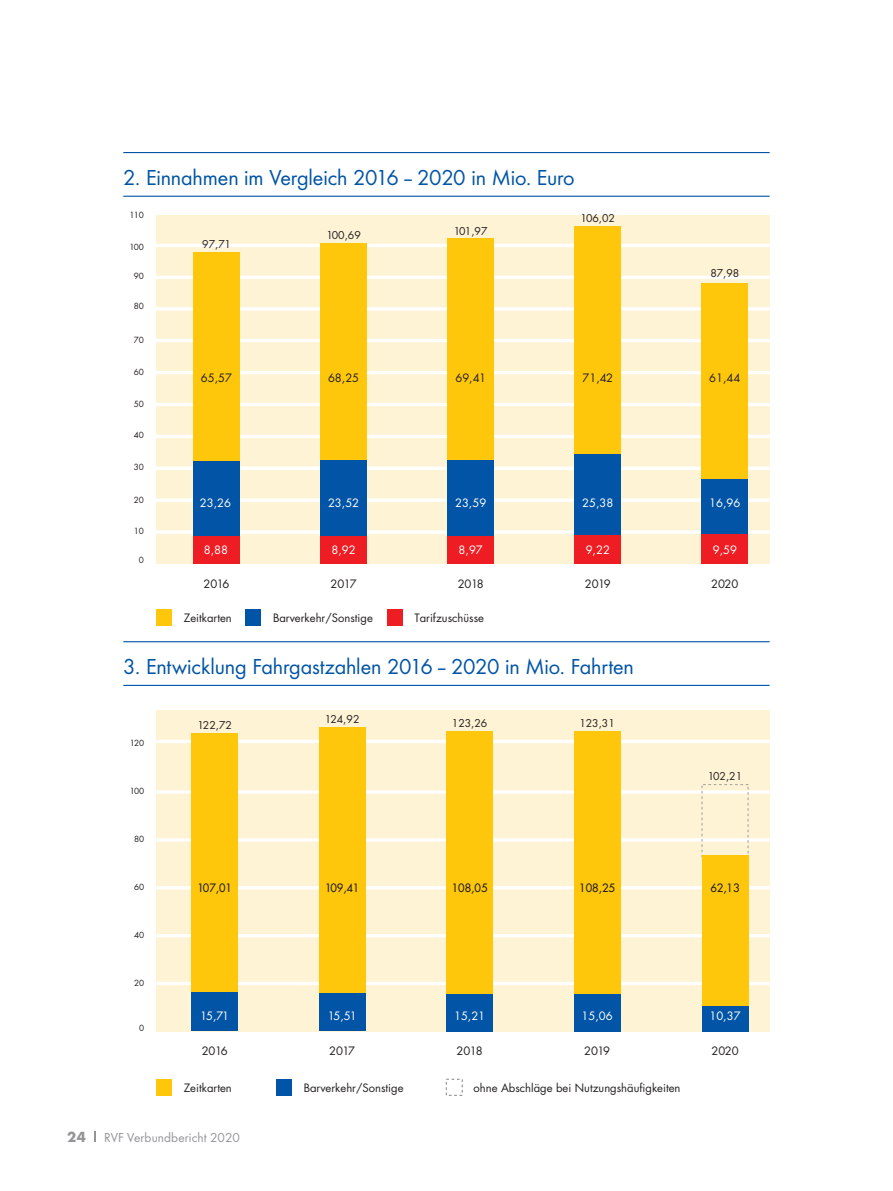
<style>
.page{position:relative;width:893px;height:1191px;background:#fff}
.page>*{position:absolute;margin:0;border:0;box-sizing:border-box;transform-origin:0 0}
.t1{font:22.5px "Futura Boo";letter-spacing:-.005em;color:#0154a6}
.t2{font:13.5px "Futura Boo";letter-spacing:.01em;color:#939598}
.t3{font:700 13.5px "Futura";color:#939598}
.t4{font:11.25px "Futura";color:#231f20}
.t5{font:11.25px "Futura";color:#fff}
.t6{font:11.25px "Futura";color:#231f20}
.t7{font:10.5px "Futura";color:#231f20}
.t8{font:8.25px "Futura";color:#231f20}
</style>
<div class="page">
<svg style="left:94px;top:1131px;width:2px;height:11px"></svg>
<hr style="left:123px;top:152px;width:647px;height:1px;background:#0154a6">
<hr style="left:123px;top:196px;width:647px;height:1px;background:#0154a6">
<hr style="left:123px;top:641px;width:647px;height:1px;background:#0154a6">
<hr style="left:123px;top:685px;width:647px;height:1px;background:#0154a6">
<div style="left:156px;top:710px;width:614px;height:321px;background:#fef3d5"></div>
<hr style="left:156px;top:934px;width:614px;height:3px;background:#fff">
<hr style="left:156px;top:838px;width:614px;height:3px;background:#fff">
<svg style="left:156px;top:981px;width:614px;height:4px;fill:#fff"></svg>
<hr style="left:156px;top:886px;width:614px;height:3px;background:#fff">
<hr style="left:156px;top:790px;width:614px;height:3px;background:#fff">
<hr style="left:156px;top:740px;width:614px;height:3px;background:#fff">
<div style="left:276px;top:1079px;width:16px;height:16px;background:#0154a6"></div>
<div style="left:446px;top:1078px;width:17px;height:17px;border:1px dashed #808285"></div>
<div style="left:156px;top:1079px;width:16px;height:16px;background:#fec70c"></div>
<div style="left:191px;top:732px;width:47px;height:260px;background:#fec70c"></div>
<div style="left:191px;top:992px;width:47px;height:39px;background:#0154a6"></div>
<div style="left:319px;top:727px;width:47px;height:266px;background:#fec70c"></div>
<div style="left:319px;top:993px;width:47px;height:38px;background:#0154a6"></div>
<div style="left:446px;top:731px;width:47px;height:263px;background:#fec70c"></div>
<div style="left:446px;top:994px;width:47px;height:37px;background:#0154a6"></div>
<div style="left:574px;top:731px;width:46px;height:263px;background:#fec70c"></div>
<div style="left:574px;top:994px;width:46px;height:37px;background:#0154a6"></div>
<svg style="left:702px;top:784px;width:47px;height:76px"></svg>
<div style="left:702px;top:855px;width:46px;height:151px;background:#fec70c"></div>
<div style="left:702px;top:1005px;width:46px;height:26px;background:#0154a6"></div>
<div style="left:156px;top:215px;width:613px;height:349px;background:#fef3d5"></div>
<hr style="left:156px;top:530px;width:614px;height:4px;background:#fefcf5">
<svg style="left:156px;top:498px;width:614px;height:4px;background:#fefcf7"></svg>
<svg style="left:156px;top:466px;width:614px;height:4px;fill:#fefefd"></svg>
<hr style="left:156px;top:435px;width:614px;height:3px;background:#fff">
<hr style="left:156px;top:403px;width:614px;height:3px;background:#fff">
<hr style="left:156px;top:371px;width:614px;height:3px;background:#fff">
<hr style="left:156px;top:339px;width:614px;height:3px;background:#fff">
<hr style="left:156px;top:307px;width:614px;height:3px;background:#fff">
<hr style="left:156px;top:276px;width:614px;height:3px;background:#fff">
<hr style="left:156px;top:244px;width:614px;height:3px;background:#fff">
<div style="left:245px;top:610px;width:16px;height:16px;background:#0154a6"></div>
<div style="left:156px;top:610px;width:16px;height:16px;background:#fec70c"></div>
<div style="left:387px;top:610px;width:16px;height:16px;background:#ee1d23"></div>
<div style="left:193px;top:252px;width:47px;height:209px;background:#fec70c"></div>
<div style="left:193px;top:535px;width:47px;height:29px;background:#ee1d23"></div>
<div style="left:193px;top:461px;width:47px;height:74px;background:#0154a6"></div>
<div style="left:320px;top:243px;width:47px;height:217px;background:#fec70c"></div>
<div style="left:320px;top:535px;width:47px;height:29px;background:#ee1d23"></div>
<div style="left:320px;top:460px;width:47px;height:75px;background:#0154a6"></div>
<div style="left:447px;top:239px;width:47px;height:221px;background:#fec70c"></div>
<div style="left:447px;top:535px;width:47px;height:29px;background:#ee1d23"></div>
<div style="left:447px;top:460px;width:47px;height:75px;background:#0154a6"></div>
<div style="left:574px;top:226px;width:47px;height:227px;background:#fec70c"></div>
<div style="left:574px;top:534px;width:47px;height:30px;background:#ee1d23"></div>
<div style="left:574px;top:453px;width:47px;height:81px;background:#0154a6"></div>
<div style="left:701px;top:283px;width:47px;height:196px;background:#fec70c"></div>
<div style="left:701px;top:533px;width:47px;height:31px;background:#ee1d23"></div>
<div style="left:701px;top:479px;width:47px;height:54px;background:#0154a6"></div>
<h1 class="t1" style="left:123px;top:164px;width:453px">2. Einnahmen im Vergleich 2016–2020 in Mio. Euro</h1>
<p class="t8" style="left:130px;top:209px;width:16px">110</p>
<p class="t8" style="left:130px;top:242px;width:16px">100</p>
<p class="t7" style="left:202px;top:237px;width:30px">97,71</p>
<p class="t7" style="left:326px;top:228px;width:36px">100,69</p>
<p class="t7" style="left:454px;top:224px;width:35px">101,97</p>
<p class="t7" style="left:581px;top:211px;width:36px">106,02</p>
<p class="t8" style="left:134px;top:270px;width:12px">90</p>
<p class="t8" style="left:134px;top:300px;width:12px">80</p>
<p class="t8" style="left:134px;top:334px;width:12px">70</p>
<p class="t8" style="left:134px;top:366px;width:12px">60</p>
<p class="t8" style="left:134px;top:398px;width:12px">50</p>
<p class="t8" style="left:134px;top:429px;width:12px">40</p>
<p class="t8" style="left:134px;top:462px;width:12px">30</p>
<p class="t8" style="left:134px;top:494px;width:12px">20</p>
<p class="t8" style="left:134px;top:525px;width:12px">10</p>
<p class="t8" style="left:139px;top:555px;width:7px">0</p>
<p class="t4" style="left:201px;top:370px;width:33px">65,57</p>
<p class="t4" style="left:328px;top:370px;width:33px">68,25</p>
<p class="t4" style="left:455px;top:370px;width:32px">69,41</p>
<p class="t5" style="left:200px;top:495px;width:33px">23,26</p>
<p class="t5" style="left:328px;top:495px;width:33px">23,52</p>
<p class="t5" style="left:455px;top:495px;width:33px">23,59</p>
<p class="t5" style="left:204px;top:542px;width:26px">8,88</p>
<p class="t5" style="left:331px;top:542px;width:26px">8,92</p>
<p class="t5" style="left:459px;top:542px;width:26px">8,97</p>
<p class="t4" style="left:204px;top:576px;width:28px">2016</p>
<p class="t4" style="left:331px;top:576px;width:28px">2017</p>
<p class="t4" style="left:458px;top:576px;width:28px">2018</p>
<p class="t4" style="left:184px;top:610px;width:50px">Zeitkarten</p>
<p class="t4" style="left:273px;top:610px;width:101px">Barverkehr/Sonstige</p>
<p class="t4" style="left:414px;top:610px;width:71px">Tarifzuschüsse</p>
<p class="t4" style="left:582px;top:370px;width:32px">71,42</p>
<p class="t5" style="left:582px;top:495px;width:33px">25,38</p>
<p class="t5" style="left:586px;top:542px;width:26px">9,22</p>
<p class="t4" style="left:585px;top:576px;width:28px">2019</p>
<h1 class="t1" style="left:123px;top:653px;width:512px">3. Entwicklung Fahrgastzahlen 2016–2020 in Mio. Fahrten</h1>
<p class="t8" style="left:130px;top:737px;width:16px">120</p>
<p class="t8" style="left:130px;top:785px;width:16px">100</p>
<p class="t8" style="left:134px;top:833px;width:12px">80</p>
<p class="t8" style="left:134px;top:881px;width:12px">60</p>
<p class="t8" style="left:134px;top:929px;width:12px">40</p>
<p class="t8" style="left:134px;top:977px;width:12px">20</p>
<p class="t8" style="left:139px;top:1022px;width:7px">0</p>
<p class="t7" style="left:197px;top:718px;width:36px">122,72</p>
<p class="t7" style="left:325px;top:712px;width:36px">124,92</p>
<p class="t7" style="left:452px;top:716px;width:37px">123,26</p>
<p class="t7" style="left:579px;top:716px;width:37px">123,31</p>
<p class="t6" style="left:198px;top:881px;width:36px">107,01</p>
<p class="t6" style="left:325px;top:881px;width:36px">109,41</p>
<p class="t6" style="left:452px;top:881px;width:37px">108,05</p>
<p class="t6" style="left:579px;top:881px;width:37px">108,25</p>
<p class="t5" style="left:200px;top:1008px;width:30px">15,71</p>
<p class="t5" style="left:328px;top:1008px;width:30px">15,51</p>
<p class="t5" style="left:454px;top:1008px;width:33px">15,21</p>
<p class="t5" style="left:581px;top:1008px;width:33px">15,06</p>
<p class="t4" style="left:202px;top:1043px;width:28px">2016</p>
<p class="t4" style="left:329px;top:1043px;width:28px">2017</p>
<p class="t4" style="left:457px;top:1043px;width:28px">2018</p>
<p class="t4" style="left:584px;top:1043px;width:28px">2019</p>
<p class="t4" style="left:184px;top:1080px;width:50px">Zeitkarten</p>
<p class="t4" style="left:304px;top:1080px;width:101px">Barverkehr/Sonstige</p>
<p class="t4" style="left:474px;top:1080px;width:208px">ohne Abschläge bei Nutzungshäufigkeiten</p>
<p class="t3" style="left:67px;top:1127px;width:20px">24</p>
<p class="t2" style="left:104px;top:1129px;width:137px">RVF Verbundbericht 2020</p>
<p class="t7" style="left:710px;top:266px;width:31px">87,98</p>
<p class="t4" style="left:709px;top:370px;width:33px">61,44</p>
<p class="t5" style="left:709px;top:495px;width:33px">16,96</p>
<p class="t5" style="left:713px;top:542px;width:26px">9,59</p>
<p class="t4" style="left:711px;top:576px;width:29px">2020</p>
<p class="t7" style="left:708px;top:768px;width:36px">102,21</p>
<p class="t6" style="left:710px;top:881px;width:31px">62,13</p>
<p class="t5" style="left:709px;top:1008px;width:33px">10,37</p>
<p class="t4" style="left:711px;top:1043px;width:29px">2020</p>
</div>
